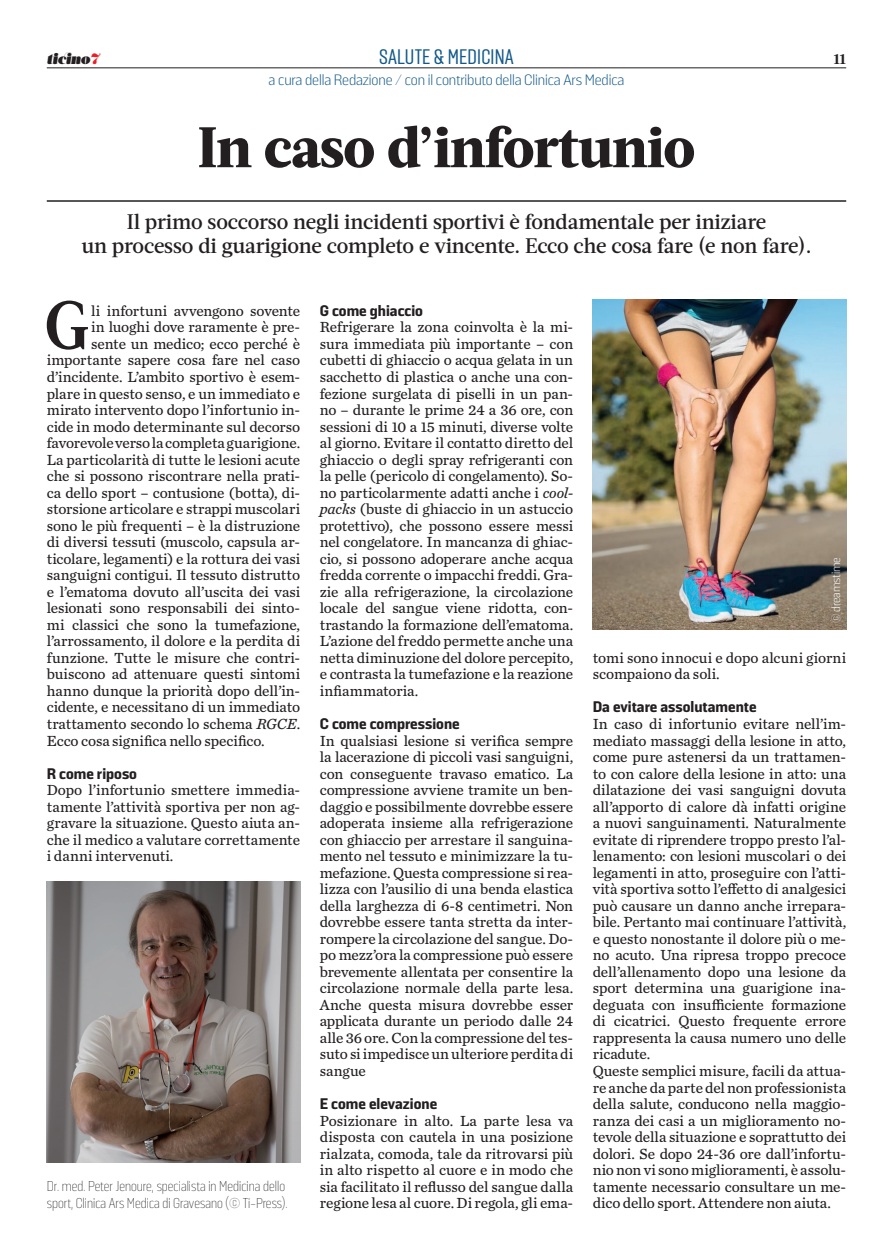
<style>
.page{position:relative;width:893px;height:1255px;background:#fff}
.page>*{position:absolute;margin:0;border:0;box-sizing:border-box;transform-origin:0 0}
.t1{font:700 68.1px "Acta";color:#231f20;scale:.92 1}
.t2{font:800 57px "Acta";letter-spacing:-.02em;color:#231f20}
.t3{font:500 21px/24px "Acta";letter-spacing:-.01em;color:#231f20;text-align:center}
.t4{font:21px "Solido Condensed";letter-spacing:.01em;color:#135989}
.t5{font:15.3px/16.5px "Chronicle Text G3";letter-spacing:-.005em;color:#231f20;text-align:justify}
.t6{font:900 15.3px "Solido";color:#231f20}
.t7{font:300 15px "Solido";letter-spacing:-.01em;color:#135989}
.t8{font:italic 15px "Acta Poster";letter-spacing:-.01em;color:#231f20}
.t9{font:700 15px "Acta";color:#231f20}
.t10{font:200 14.25px/16.5px "Solido Constricted";color:#231f20}
.t11{font:300 12px "Solido";letter-spacing:-.01em;color:#fff}
.s1{color:#ee1d23}
.s2{font-style:italic}
</style>
<div class="page">
<hr style="left:47px;top:68px;width:799px;height:1px;background:#231f20">
<hr style="left:47px;top:200px;width:799px;height:2px;background:#231f20">
<img style="left:593px;top:299px;width:253px;height:331px">
<img style="left:47px;top:881px;width:253px;height:281px">
<h3 class="t4" style="left:379px;top:45px;width:136px">SALUTE &amp; MEDICINA</h3>
<p class="t8" style="left:47px;top:49px;width:54px">ticino<span class="s1">7</span></p>
<p class="t9" style="left:834px;top:50px;width:14px">11</p>
<p class="t7" style="left:269px;top:71px;width:357px">a cura della Redazione / con il contributo della Clinica Ars Medica</p>
<h2 class="t2" style="left:198px;top:113px;width:499px">In caso d’infortunio</h2>
<h3 class="t3" style="left:81px;top:210px;width:732px">Il primo soccorso negli incidenti sportivi è fondamentale per iniziare<br>un processo di guarigione completo e vincente. Ecco che cosa fare (e non fare).</h3>
<h1 class="t1" style="left:44px;top:285px;width:50px">G</h1>
<p class="t5" style="left:91px;top:302px;width:210px">li infortuni avvengono sovente</p>
<p class="t5" style="left:91px;top:318px;width:210px">in luoghi dove raramente è pre-</p>
<p class="t5" style="left:91px;top:335px;width:210px">sente un medico; ecco perché è</p>
<p class="t5" style="left:47px;top:351px;width:255px">importante sapere cosa fare nel caso</p>
<p class="t5" style="left:47px;top:368px;width:255px">d’incidente. L’ambito sportivo è esem-</p>
<p class="t5" style="left:47px;top:384px;width:255px">plare in questo senso, e un immediato e</p>
<p class="t5" style="left:47px;top:401px;width:255px">mirato intervento dopo l’infortunio in-</p>
<p class="t5" style="left:47px;top:417px;width:255px">cide in modo determinante sul decorso</p>
<p class="t5" style="left:47px;top:434px;width:255px">favorevole verso la completa guarigione.</p>
<p class="t5" style="left:47px;top:450px;width:255px">La particolarità di tutte le lesioni acute</p>
<p class="t5" style="left:47px;top:467px;width:255px">che si possono riscontrare nella prati-</p>
<p class="t5" style="left:47px;top:483px;width:255px">ca dello sport – contusione (botta), di-</p>
<p class="t5" style="left:47px;top:500px;width:255px">storsione articolare e strappi muscolari</p>
<p class="t5" style="left:47px;top:516px;width:255px">sono le più frequenti – è la distruzione</p>
<p class="t5" style="left:47px;top:533px;width:255px">di diversi tessuti (muscolo, capsula ar-</p>
<p class="t5" style="left:47px;top:549px;width:255px">ticolare, legamenti) e la rottura dei vasi</p>
<p class="t5" style="left:47px;top:566px;width:255px">sanguigni contigui. Il tessuto distrutto</p>
<p class="t5" style="left:47px;top:582px;width:255px">e l’ematoma dovuto all’uscita dei vasi</p>
<p class="t5" style="left:47px;top:599px;width:255px">lesionati sono responsabili dei sinto-</p>
<p class="t5" style="left:47px;top:615px;width:255px">mi classici che sono la tumefazione,</p>
<p class="t5" style="left:47px;top:632px;width:255px">l’arrossamento, il dolore e la perdita di</p>
<p class="t5" style="left:47px;top:648px;width:255px">funzione. Tutte le misure che contri-</p>
<p class="t5" style="left:47px;top:665px;width:255px">buiscono ad attenuare questi sintomi</p>
<p class="t5" style="left:47px;top:681px;width:255px">hanno dunque la priorità dopo dell’in-</p>
<p class="t5" style="left:47px;top:698px;width:255px">cidente, e necessitano di un immediato</p>
<p class="t5" style="left:47px;top:714px;width:255px">trattamento secondo lo schema <span class="s2">RGCE</span>.</p>
<p class="t5" style="left:47px;top:731px;width:219px">Ecco cosa significa nello specifico.</p>
<p class="t6" style="left:47px;top:764px;width:92px">R come riposo</p>
<p class="t5" style="left:47px;top:780px;width:255px">Dopo l’infortunio smettere immedia&shy;tamente l’attività sportiva per non ag&shy;gravare la situazione. Questo aiuta an&shy;che il medico a valutare correttamente i danni intervenuti.</p>
<p class="t10" style="left:47px;top:1178px;width:242px">Dr. med. Peter Jenoure, specialista in Medicina dello sport, Clinica Ars Medica di Gravesano (© Ti-Press).</p>
<p class="t6" style="left:320px;top:302px;width:105px">G come ghiaccio</p>
<p class="t5" style="left:320px;top:318px;width:255px">Refrigerare la zona coinvolta è la mi&shy;sura immediata più importante – con cubetti di ghiaccio o acqua gelata in un sacchetto di plastica o anche una con&shy;fezione surgelata di piselli in un pan&shy;no – durante le prime 24 a 36 ore, con sessioni di 10 a 15 minuti, diverse volte al giorno. Evitare il contatto diretto del ghiaccio o degli spray refrigeranti con la pelle (pericolo di congelamento). So&shy;no particolarmente adatti anche i <span class="s2">cool&shy;packs</span> (buste di ghiaccio in un astuccio protettivo), che possono essere messi nel congelatore. In mancanza di ghiac&shy;cio, si possono adoperare anche acqua fredda corrente o impacchi freddi. Gra&shy;zie alla refrigerazione, la circolazione locale del sangue viene ridotta, con&shy;trastando la formazione dell’ematoma.<br>L’azione del freddo permette anche una netta diminuzione del dolore percepito, e contrasta la tumefazione e la reazione infiammatoria.</p>
<p class="t6" style="left:320px;top:715px;width:141px">C come compressione</p>
<p class="t5" style="left:320px;top:731px;width:255px">In qualsiasi lesione si verifica sempre la lacerazione di piccoli vasi sanguigni, con conseguente travaso ematico. La compressione avviene tramite un ben&shy;daggio e possibilmente dovrebbe essere adoperata insieme alla refrigerazione con ghiaccio per arrestare il sanguina&shy;mento nel tessuto e minimizzare la tu&shy;mefazione. Questa compressione si rea&shy;lizza con l’ausilio di una benda elastica della larghezza di 6-8 centimetri. Non dovrebbe essere tanta stretta da inter&shy;rompere la circolazione del sangue. Do&shy;po mezz’ora la compressione può essere brevemente allentata per consentire la circolazione normale della parte lesa.<br>Anche questa misura dovrebbe esser applicata durante un periodo dalle 24 alle 36 ore. Con la compressione del tes&shy;suto si impedisce un ulteriore perdita di sangue</p>
<p class="t6" style="left:320px;top:1094px;width:119px">E come elevazione</p>
<p class="t5" style="left:320px;top:1111px;width:255px">Posizionare in alto. La parte lesa va disposta con cautela in una posizione rialzata, comoda, tale da ritrovarsi più in alto rispetto al cuore e in modo che sia facilitato il reflusso del sangue dalla regione lesa al cuore. Di regola, gli ema-</p>
<p class="t11" style="left:829px;top:623px;width:68px;rotate:-90deg">© dreamstime</p>
<p class="t5" style="left:593px;top:648px;width:255px">tomi sono innocui e dopo alcuni giorni scompaiono da soli.</p>
<p class="t6" style="left:593px;top:698px;width:165px">Da evitare assolutamente</p>
<p class="t5" style="left:593px;top:714px;width:255px;text-align:left">In caso di infortunio evitare nell’im&shy;mediato massaggi della lesione in atto, come pure astenersi da un trattamen&shy;to con calore della lesione in atto: una dilatazione dei vasi sanguigni dovuta all’apporto di calore dà infatti origine a nuovi sanguinamenti. Naturalmente evitate di riprendere troppo presto l’al&shy;lenamento: con lesioni muscolari o dei legamenti in atto, proseguire con l’atti&shy;vità sportiva sotto l’effetto di analgesici può causare un danno anche irrepara&shy;bile. Pertanto mai continuare l’attività, e questo nonostante il dolore più o me&shy;no acuto. Una ripresa troppo precoce dell’allenamento dopo una lesione da sport determina una guarigione ina&shy;deguata con insufficiente formazione di cicatrici. Questo frequente errore rappresenta la causa numero uno delle ricadute.<br>Queste semplici misure, facili da attua&shy;re anche da parte del non professionista della salute, conducono nella maggio&shy;ranza dei casi a un miglioramento no&shy;tevole della situazione e soprattutto dei dolori. Se dopo 24-36 ore dall’infortu&shy;nio non vi sono miglioramenti, è assolu&shy;tamente necessario consultare un me&shy;dico dello sport. Attendere non aiuta.</p>
</div>
